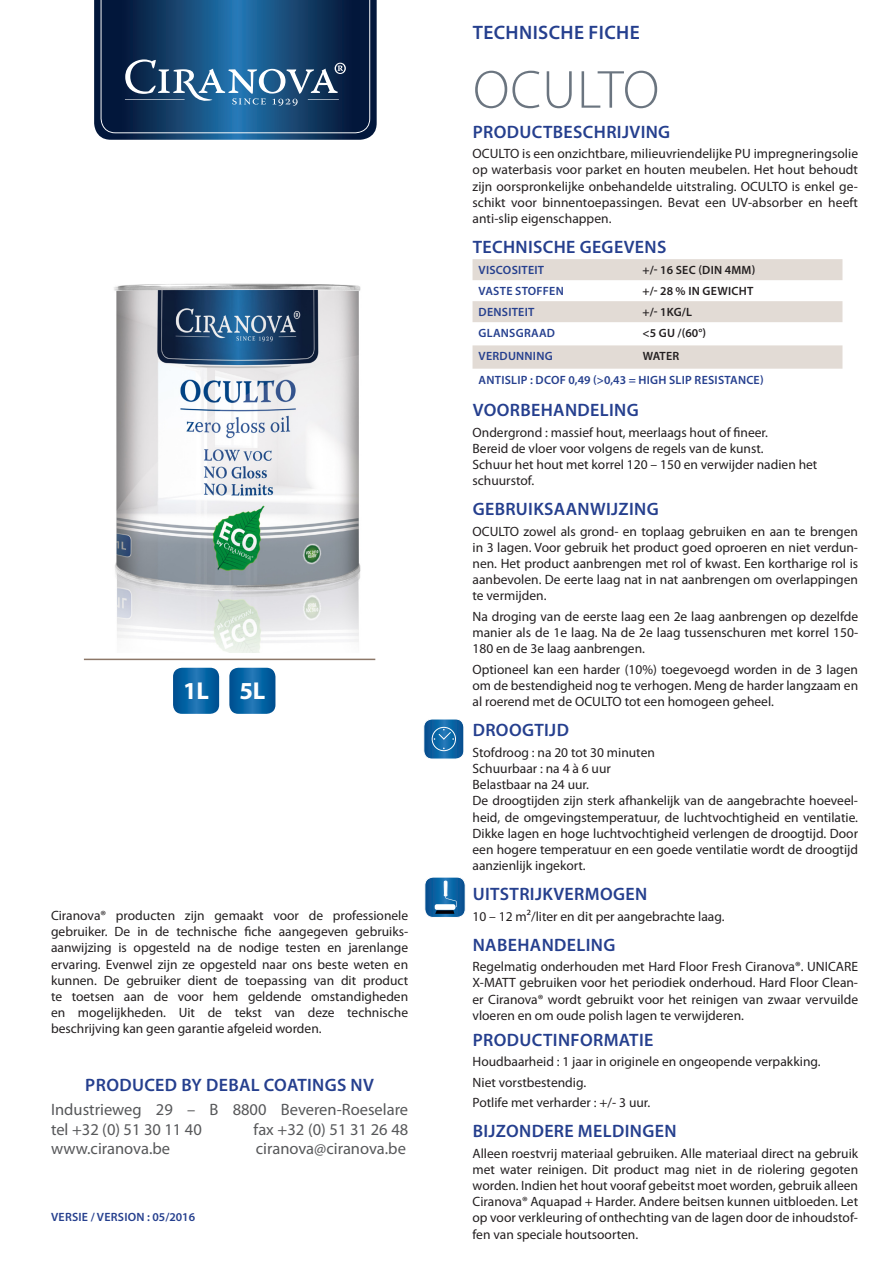
<style>
.page{position:relative;width:893px;height:1263px;background:#fff}
.page>*{position:absolute;margin:0;border:0;box-sizing:border-box;transform-origin:0 0}
.Product_naam{font:300 54px "Myriad Pro";letter-spacing:.02em;color:#6b7580}
.t1{font:700 24.45px "Myriad Pro";color:#fff}
.Titel_Fiche{font:600 19.5px "Myriad Pro";letter-spacing:.02em;color:#253f8e}
.Tittels_in_tekst{font:600 18px "Myriad Pro";letter-spacing:.02em;color:#253f8e}
.Tekst{font:600 18px "Myriad Pro";color:#253f8e}
.Tekst-2{font:16.5px/19.8px "Myriad Pro";color:#57585a}
.Tekst-3{font:13.5px/16.2px "Myriad Pro";color:#231f20;text-align:justify}
.Tekst_Tabellen_links{font:600 12px "Myriad Pro";letter-spacing:.02em;color:#253f8e}
.Tekst_tabellen_recht{font:600 12px "Myriad Pro";letter-spacing:.02em;color:#231f20}
</style>
<div class="page">
<svg style="left:94px;top:0;width:283px;height:140px"></svg>
<hr style="left:308px;top:99px;width:31px;height:1px;background:#fff">
<hr style="left:125px;top:99px;width:60px;height:1px;background:#fff">
<hr style="left:84px;top:659px;width:291px;height:1px;background:#8c7768">
<svg style="left:424px;top:719px;width:40px;height:40px"></svg>
<div style="left:423px;top:719px;width:41px;height:40px;border:1px solid #fff;border-radius:8px"></div>
<div style="left:432px;top:727px;width:24px;height:24px;border:1px solid #fff;border-radius:50%"></div>
<svg style="left:434px;top:729px;width:20px;height:11px"></svg>
<img style="left:228px;top:667px;width:48px;height:48px;border-radius:10px">
<div style="left:228px;top:666px;width:49px;height:50px;border:2px solid #fff;border-radius:10px"></div>
<img style="left:172px;top:667px;width:48px;height:48px;border-radius:10px">
<div style="left:171px;top:666px;width:50px;height:50px;border:2px solid #fff;border-radius:10px"></div>
<svg style="left:425px;top:877px;width:40px;height:40px"></svg>
<div style="left:425px;top:877px;width:40px;height:40px;border:1px solid #fff;border-radius:8px"></div>
<svg style="left:435px;top:881px;width:22px;height:33px"></svg>
<img style="left:114px;top:283px;width:247px;height:369px">
<svg style="left:472px;top:259px;width:370px;height:110px"></svg>
<h2 class="t1" style="left:183px;top:675px;width:84px">1L 5L</h2>
<p class="Tekst-3" style="left:51px;top:907px;width:359px">Ciranova® producten zijn gemaakt voor de professionele gebruiker. De in de technische fiche aangegeven gebruiks&shy;aanwijzing is opgesteld na de nodige testen en jarenlange ervaring. Evenwel zijn ze opgesteld naar ons beste weten en kunnen. De gebruiker dient de toepassing van dit product te toetsen aan de voor hem geldende omstandigheden en mogelijkheden. Uit de tekst van deze technische beschrijving kan geen garantie afgeleid worden.</p>
<p class="Tittels_in_tekst" style="left:85px;top:1073px;width:290px">PRODUCED BY DEBAL COATINGS NV</p>
<p class="Tekst-2" style="left:51px;top:1099px;width:359px">Industrieweg 29 – B 8800 Beveren-Roeselare tel +32 (0) 51 30 11 40</p>
<p class="Tekst-2" style="left:254px;top:1119px;width:156px">fax +32 (0) 51 31 26 48</p>
<p class="Tekst-2" style="left:51px;top:1139px;width:121px">www.ciranova.be</p>
<p class="Tekst-2" style="left:256px;top:1139px;width:152px">ciranova@ciranova.be</p>
<p class="Tekst_Tabellen_links" style="left:51px;top:1209px;width:145px">VERSIE / VERSION : 05/2016</p>
<p class="Titel_Fiche" style="left:473px;top:20px;width:169px">TECHNISCHE FICHE</p>
<p class="Product_naam" style="left:473px;top:57px;width:188px">OCULTO</p>
<p class="Tittels_in_tekst" style="left:473px;top:120px;width:199px">PRODUCTBESCHRIJVING</p>
<p class="Tekst-3" style="left:472px;top:145px;width:387px">OCULTO is een onzichtbare, milieuvriendelijke PU impregneringsolie op waterbasis voor parket en houten meubelen. Het hout behoudt zijn oorspronkelijke onbehandelde uitstraling. OCULTO is enkel ge&shy;schikt voor binnentoepassingen. Bevat een UV-absorber en heeft anti-slip eigenschappen.</p>
<p class="Tittels_in_tekst" style="left:473px;top:236px;width:195px">TECHNISCHE GEGEVENS</p>
<p class="Tekst_Tabellen_links" style="left:479px;top:262px;width:67px">VISCOSITEIT</p>
<p class="Tekst_tabellen_recht" style="left:643px;top:262px;width:114px">+/- 16 SEC (DIN 4MM)</p>
<p class="Tekst_Tabellen_links" style="left:479px;top:283px;width:87px">VASTE STOFFEN</p>
<p class="Tekst_tabellen_recht" style="left:643px;top:283px;width:112px">+/- 28 % IN GEWICHT</p>
<p class="Tekst_Tabellen_links" style="left:479px;top:304px;width:57px">DENSITEIT</p>
<p class="Tekst_tabellen_recht" style="left:643px;top:304px;width:51px">+/- 1KG/L</p>
<p class="Tekst_Tabellen_links" style="left:479px;top:325px;width:78px">GLANSGRAAD</p>
<p class="Tekst_tabellen_recht" style="left:643px;top:325px;width:65px">&lt;5 GU /(60°)</p>
<p class="Tekst_Tabellen_links" style="left:479px;top:349px;width:76px">VERDUNNING</p>
<p class="Tekst_tabellen_recht" style="left:643px;top:349px;width:38px">WATER</p>
<p class="Tekst_Tabellen_links" style="left:479px;top:372px;width:286px">ANTISLIP : DCOF 0,49 (&gt;0,43 = HIGH SLIP RESISTANCE)</p>
<p class="Tittels_in_tekst" style="left:473px;top:398px;width:12px">VOORBEHANDELING</p>
<p class="Tekst-3" style="left:472px;top:424px;width:346px;text-align:left">Ondergrond : massief hout, meerlaags hout of fineer.<br>Bereid de vloer voor volgens de regels van de kunst.<br>Schuur het hout met korrel 120 – 150 en verwijder nadien het schuurstof.</p>
<p class="Tittels_in_tekst" style="left:473px;top:498px;width:12px">GEBRUIKSAANWIJ</p>
<p class="Tittels_in_tekst" style="left:619px;top:498px;width:21px">ZING</p>
<p class="Tekst-3" style="left:472px;top:523px;width:387px">OCULTO zowel als grond- en toplaag gebruiken en aan te brengen in 3 lagen. Voor gebruik het product goed oproeren en niet verdun&shy;nen. Het product aanbrengen met rol of kwast. Een kortharige rol is aanbevolen. De eerte laag nat in nat aanbrengen om overlappingen te vermijden.</p>
<p class="Tekst-3" style="left:472px;top:608px;width:387px">Na droging van de eerste laag een 2e laag aanbrengen op dezelfde manier als de 1e laag. Na de 2e laag tussenschuren met korrel 150- 180 en de 3e laag aanbrengen.</p>
<p class="Tekst-3" style="left:472px;top:661px;width:387px">Optioneel kan een harder (10%) toegevoegd worden in de 3 lagen om de bestendigheid nog te verhogen. Meng de harder langzaam en al roerend met de OCULTO tot een homogeen geheel.</p>
<p class="Tittels_in_tekst" style="left:473px;top:719px;width:12px">DROOGTIJD</p>
<p class="Tekst-3" style="left:472px;top:744px;width:184px">Stofdroog : na 20 tot 30 minuten</p>
<p class="Tekst-3" style="left:472px;top:760px;width:140px">Schuurbaar : na 4 à 6 uur</p>
<p class="Tekst-3" style="left:472px;top:776px;width:118px">Belastbaar na 24 uur.</p>
<p class="Tekst-3" style="left:472px;top:792px;width:387px">De droogtijden zijn sterk afhankelijk van de aangebrachte hoeveel&shy;heid, de omgevingstemperatuur, de luchtvochtigheid en ventilatie.<br>Dikke lagen en hoge luchtvochtigheid verlengen de droogtijd. Door een hogere temperatuur en een goede ventilatie wordt de droogtijd aanzienlijk ingekort.</p>
<p class="Tittels_in_tekst" style="left:473px;top:883px;width:12px">UITSTRIJKVERMOGEN</p>
<p class="Tekst-3" style="left:472px;top:908px;width:254px">10 – 12 m²/liter en dit per aangebrachte laag.</p>
<p class="Tittels_in_tekst" style="left:473px;top:933px;width:12px">NABEHANDELING</p>
<p class="Tekst-3" style="left:472px;top:958px;width:387px">Regelmatig onderhouden met Hard Floor Fresh Ciranova®. UNICARE X-MATT gebruiken voor het periodiek onderhoud. Hard Floor Clean&shy;er Ciranova® wordt gebruikt voor het reinigen van zwaar vervuilde vloeren en om oude polish lagen te verwijderen.</p>
<p class="Tekst" style="left:473px;top:1028px;width:22px">PRODUCTINFORMATIE</p>
<p class="Tekst-3" style="left:472px;top:1053px;width:350px">Houdbaarheid : 1 jaar in originele en ongeopende verpakking.</p>
<p class="Tekst-3" style="left:472px;top:1074px;width:115px">Niet vorstbestendig.</p>
<p class="Tekst-3" style="left:472px;top:1094px;width:179px">Potlife met verharder : +/- 3 uur.</p>
<p class="Tittels_in_tekst" style="left:473px;top:1120px;width:46px">BIJZONDERE</p>
<p class="Tittels_in_tekst" style="left:578px;top:1120px;width:12px">MELDINGEN</p>
<p class="Tekst-3" style="left:472px;top:1145px;width:387px">Alleen roestvrij materiaal gebruiken. Alle materiaal direct na gebruik met water reinigen. Dit product mag niet in de riolering gegoten worden. Indien het hout vooraf gebeitst moet worden, gebruik alleen Ciranova® Aquapad + Harder. Andere beitsen kunnen uitbloeden. Let op voor verkleuring of onthechting van de lagen door de inhoudstof&shy;fen van speciale houtsoorten.</p>
</div>
